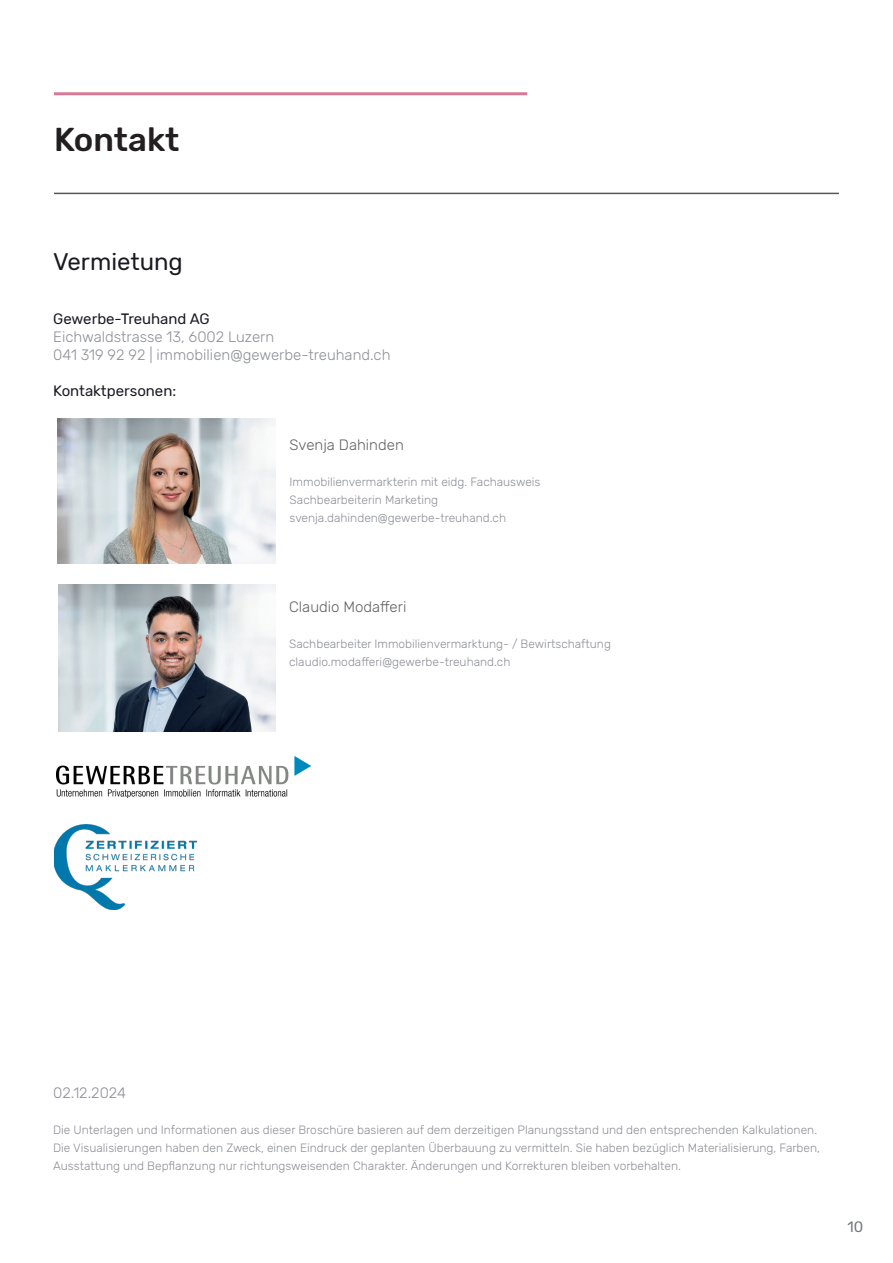
<style>
.page{position:relative;width:893px;height:1263px;background:#fff}
.page>*{position:absolute;margin:0;border:0;box-sizing:border-box;transform-origin:0 0}
.t1{font:500 33px "Rubik";color:#231f20}
.Inhalt{font:24px "Rubik";color:#1a1821}
.Inhalt-2{font:300 15px "Rubik";color:#8d9096}
.Inhalt-3{font:15px "Rubik";color:#1a1821}
.Inhalt-4{font:300 15px "Rubik";color:#636366}
.t2{font:15px "Rubik";color:#73767d}
.Inhalt-5{font:300 12px/18px "Rubik";color:#8d9096}
</style>
<div class="page">
<hr style="left:54px;top:193px;width:785px;height:1px;background:#57585a">
<hr style="left:54px;top:92px;width:473px;height:3px;background:#d77994">
<img style="left:58px;top:584px;width:217px;height:148px">
<img style="left:58px;top:418px;width:217px;height:145px">
<img style="left:56px;top:757px;width:254px;height:41px">
<img style="left:54px;top:825px;width:143px;height:84px">
<p class="t1" style="left:54px;top:121px;width:127px">Kontakt</p>
<p class="Inhalt" style="left:53px;top:248px;width:131px">Vermietung</p>
<p class="Inhalt-3" style="left:53px;top:310px;width:158px">Gewerbe-Treuhand AG</p>
<p class="Inhalt-2" style="left:53px;top:328px;width:223px">Eichwaldstrasse 13, 6002 Luzern</p>
<p class="Inhalt-2" style="left:53px;top:346px;width:339px">041 319 92 92 | immobilien@gewerbe-treuhand.ch</p>
<p class="Inhalt-3" style="left:53px;top:382px;width:125px">Kontaktpersonen:</p>
<p class="Inhalt-4" style="left:290px;top:436px;width:116px">Svenja Dahinden</p>
<p class="Inhalt-5" style="left:290px;top:473px;width:252px">Immobilienvermarkterin mit eidg. Fachausweis</p>
<p class="Inhalt-5" style="left:290px;top:491px;width:150px">Sachbearbeiterin Marketing</p>
<p class="Inhalt-5" style="left:290px;top:509px;width:218px">svenja.dahinden@gewerbe-treuhand.ch</p>
<p class="Inhalt-4" style="left:289px;top:598px;width:119px">Claudio Modafferi</p>
<p class="Inhalt-5" style="left:289px;top:635px;width:323px">Sachbearbeiter Immobilienvermarktung- / Bewirtschaftung</p>
<p class="Inhalt-5" style="left:289px;top:653px;width:223px">claudio.modafferi@gewerbe-treuhand.ch</p>
<p class="Inhalt-2" style="left:53px;top:1084px;width:74px">02.12.2024</p>
<p class="Inhalt-5" style="left:53px;top:1121px;width:768px">Die Unterlagen und Informationen aus dieser Broschüre basieren auf dem derzeitigen Planungsstand und den entsprechenden Kalkulationen.<br>Die Visualisierungen haben den Zweck, einen Eindruck der geplanten Überbauung zu vermitteln. Sie haben bezüglich Materialisierung, Farben,<br>Ausstattung und Bepflanzung nur richtungsweisenden Charakter. Änderungen und Korrekturen bleiben vorbehalten.</p>
<p class="t2" style="left:847px;top:1219px;width:17px">10</p>
</div>
